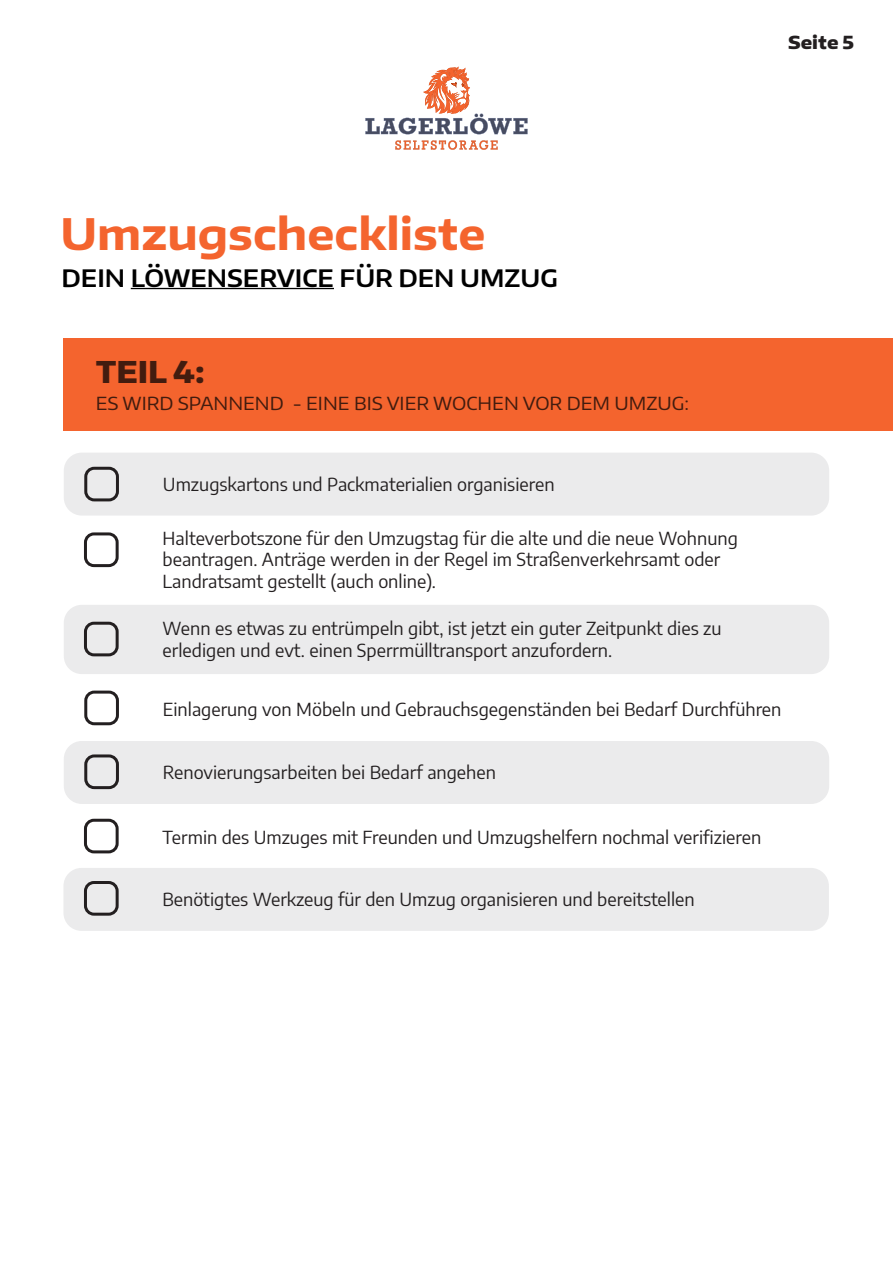
<style>
.page{position:relative;width:893px;height:1263px;background:#fff}
.page>*{position:absolute;margin:0;border:0;box-sizing:border-box;transform-origin:0 0}
.t1{font:700 43.35px "Encode Sans Wide";color:#f4642e}
.t2{font:800 30px "Encode Sans Wide";color:#421c0f}
.t3{font:600 24px "Encode Sans Wide";color:#000}
.t4{font:18px/21.6px "Encode Sans";color:#231f20}
.t5{font:18px "Encode Sans Wide";color:#421c0f}
.t6{font:800 18px "Encode Sans Wide";color:#231f20}
</style>
<div class="page">
<svg style="left:365px;top:66px;width:163px;height:84px"></svg>
<div style="left:64px;top:605px;width:765px;height:69px;background:#ebebec;border-radius:18px"></div>
<div style="left:84px;top:532px;width:35px;height:35px;border:3px solid #231f20;border-radius:9px"></div>
<div style="left:84px;top:622px;width:35px;height:34px;border:3px solid #231f20;border-radius:9px"></div>
<div style="left:64px;top:741px;width:765px;height:63px;background:#ebebec;border-radius:18px"></div>
<div style="left:84px;top:754px;width:35px;height:35px;border:3px solid #231f20;border-radius:9px"></div>
<div style="left:84px;top:819px;width:35px;height:34px;border:3px solid #231f20;border-radius:9px"></div>
<div style="left:64px;top:453px;width:765px;height:63px;background:#ebebec;border-radius:18px"></div>
<div style="left:84px;top:467px;width:35px;height:34px;border:3px solid #231f20;border-radius:9px"></div>
<div style="left:84px;top:691px;width:35px;height:34px;border:3px solid #231f20;border-radius:9px"></div>
<div style="left:63px;top:868px;width:766px;height:63px;background:#ebebec;border-radius:18px"></div>
<div style="left:84px;top:881px;width:35px;height:35px;border:3px solid #231f20;border-radius:9px"></div>
<div style="left:64px;top:338px;width:829px;height:93px;background:#f4642e"></div>
<hr style="left:131px;top:288px;width:203px;height:1px;background:#000">
<p class="t6" style="left:788px;top:31px;width:67px">Seite 5</p>
<p class="t1" style="left:61px;top:206px;width:426px">Umzugscheckliste</p>
<p class="t3" style="left:62px;top:262px;width:498px">DEIN LÖWENSERVICE FÜR DEN UMZUG</p>
<p class="t2" style="left:96px;top:352px;width:111px">TEIL 4:</p>
<p class="t5" style="left:96px;top:391px;width:595px">ES WIRD SPANNEND - EINE BIS VIER WOCHEN VOR DEM UMZUG:</p>
<p class="t4" style="left:163px;top:473px;width:393px">Umzugskartons und Packmaterialien organisieren</p>
<p class="t4" style="left:163px;top:526px;width:577px">Halteverbotszone für den Umzugstag für die alte und die neue Wohnung beantragen. Anträge werden in der Regel im Straßenverkehrsamt oder<br>Landratsamt gestellt (auch online).</p>
<p class="t4" style="left:163px;top:616px;width:560px">Wenn es etwas zu entrümpeln gibt, ist jetzt ein guter Zeitpunkt dies zu erledigen und evt. einen Sperrmülltransport anzufordern.</p>
<p class="t4" style="left:163px;top:697px;width:620px">Einlagerung von Möbeln und Gebrauchsgegenständen bei Bedarf Durchführen</p>
<p class="t4" style="left:163px;top:761px;width:334px">Renovierungsarbeiten bei Bedarf angehen</p>
<p class="t4" style="left:163px;top:825px;width:600px">Termin des Umzuges mit Freunden und Umzugshelfern nochmal verifizieren</p>
<p class="t4" style="left:163px;top:887px;width:534px">Benötigtes Werkzeug für den Umzug organisieren und bereitstellen</p>
</div>
